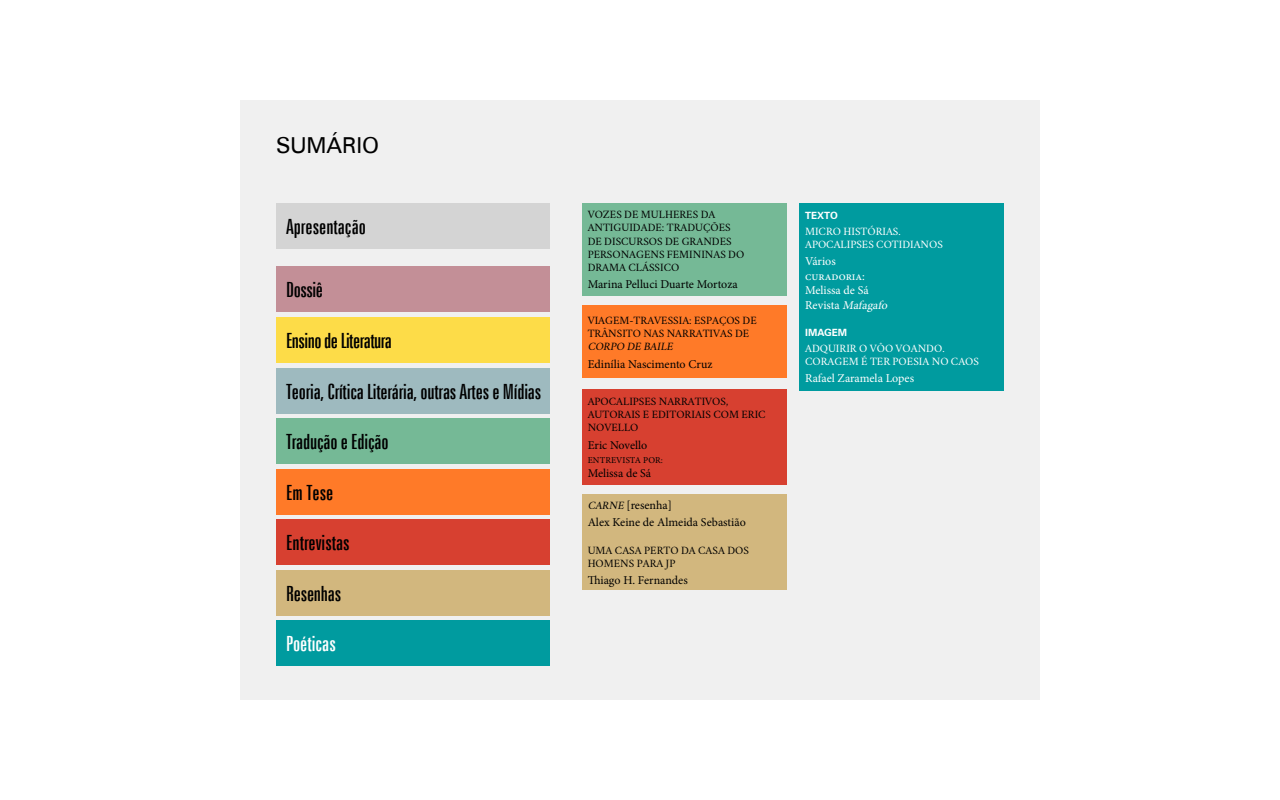
<style>
.page{position:relative;width:1280px;height:800px;background:#fff}
.page>*{position:absolute;margin:0;border:0;box-sizing:border-box;transform-origin:0 0}
.t1{font:22px "Zurich BT";color:#000}
.t2{font:extra-condensed 21px "Zurich BT";letter-spacing:-.01em;color:#000}
.t3{font:extra-condensed 21px "Zurich BT";color:#fff}
.t4{font:12px/17.2px "Minion Pro";color:#000}
.t5{font:12px/14.4px "Minion Pro";color:#fff}
.t6{font:11px/13.2px "Crimson";color:#000}
.t7{font:11px/13.2px "Crimson";color:#fff}
.t8{font:italic 11px "Crimson";color:#000}
.t9{font:700 10px "Zurich BT";color:#fff}
.t10{font:9px "Minion Pro";letter-spacing:.01em;color:#000}
.s1{font-family:"Crimson";font-style:italic;font-size:11px}
.s2{font-style:italic}
</style>
<div class="page">
<div style="left:240px;top:100px;width:800px;height:600px;background:#f0f0f0"></div>
<div style="left:582px;top:305px;width:205px;height:73px;background:#ff7a28"></div>
<div style="left:582px;top:389px;width:205px;height:96px;background:#d74030"></div>
<div style="left:582px;top:494px;width:205px;height:96px;background:#d2b77e"></div>
<div style="left:276px;top:203px;width:274px;height:46px;background:#d4d4d4"></div>
<div style="left:276px;top:266px;width:274px;height:46px;background:#c38f97"></div>
<div style="left:276px;top:418px;width:274px;height:46px;background:#75b996"></div>
<div style="left:276px;top:519px;width:274px;height:46px;background:#d74030"></div>
<div style="left:276px;top:570px;width:274px;height:46px;background:#d2b77e"></div>
<div style="left:276px;top:620px;width:274px;height:46px;background:#009b9f"></div>
<div style="left:276px;top:469px;width:274px;height:46px;background:#ff7a28"></div>
<div style="left:276px;top:317px;width:274px;height:46px;background:#fddc48"></div>
<div style="left:276px;top:368px;width:274px;height:46px;background:#9ebabf"></div>
<div style="left:582px;top:203px;width:205px;height:92px;background:#75b996"></div>
<div style="left:799px;top:203px;width:205px;height:188px;background:#009b9f"></div>
<h1 class="t1" style="left:276px;top:132px;width:105px">SUMÁRIO</h1>
<h2 class="t2" style="left:286px;top:214px;width:81px">Apresentação</h2>
<h2 class="t2" style="left:286px;top:278px;width:39px">Dossiê</h2>
<h2 class="t2" style="left:286px;top:329px;width:108px">Ensino de Literatura</h2>
<h2 class="t2" style="left:286px;top:379px;width:257px">Teoria, Crítica Literária, outras Artes e Mídias</h2>
<h2 class="t2" style="left:286px;top:430px;width:104px">Tradução e Edição</h2>
<h2 class="t2" style="left:286px;top:480px;width:49px">Em Tese</h2>
<h2 class="t2" style="left:286px;top:531px;width:65px">Entrevistas</h2>
<h2 class="t2" style="left:286px;top:581px;width:57px">Resenhas</h2>
<h2 class="t3" style="left:286px;top:632px;width:51px">Poéticas</h2>
<p class="t6" style="left:588px;top:207px;width:158px">VOZES DE MULHERES DA<br>ANTIGUIDADE: TRADUÇÕES<br>DE DISCURSOS DE GRANDES<br>PERSONAGENS FEMININAS DO<br>DRAMA CLÁSSICO</p>
<p class="t4" style="left:588px;top:276px;width:152px">Marina Pelluci Duarte Mortoza</p>
<p class="t6" style="left:588px;top:313px;width:171px">VIAGEM-TRAVESSIA: ESPAÇOS DE<br>TRÂNSITO NAS NARRATIVAS DE</p>
<p class="t8" style="left:588px;top:339px;width:89px">CORPO DE BAILE</p>
<p class="t4" style="left:588px;top:355px;width:126px">Edinília Nascimento Cruz</p>
<p class="t6" style="left:588px;top:394px;width:179px">APOCALIPSES NARRATIVOS,<br>AUTORAIS E EDITORIAIS COM ERIC<br>NOVELLO</p>
<p class="t4" style="left:588px;top:436px;width:61px">Eric Novello</p>
<p class="t10" style="left:588px;top:454px;width:77px">ENTREVISTA POR:</p>
<p class="t4" style="left:588px;top:465px;width:65px">Melissa de Sá</p>
<p class="t4" style="left:588px;top:496px;width:160px"><span class="s1">CARNE</span> [resenha]<br>Alex Keine de Almeida Sebastião</p>
<p class="t6" style="left:588px;top:543px;width:163px">UMA CASA PERTO DA CASA DOS<br>HOMENS PARA JP</p>
<p class="t4" style="left:588px;top:572px;width:102px">Thiago H. Fernandes</p>
<p class="t9" style="left:805px;top:209px;width:34px">TEXTO</p>
<p class="t7" style="left:805px;top:224px;width:139px">MICRO HISTÓRIAS.<br>APOCALIPSES COTIDIANOS</p>
<p class="t5" style="left:805px;top:255px;width:87px">Vários curadoria:<br>Melissa de Sá<br>Revista <span class="s2">Mafagafo</span></p>
<p class="t9" style="left:805px;top:326px;width:44px">IMAGEM</p>
<p class="t7" style="left:805px;top:341px;width:175px">ADQUIRIR O VÔO VOANDO.<br>CORAGEM É TER POESIA NO CAOS</p>
<p class="t5" style="left:805px;top:371px;width:111px">Rafael Zaramela Lopes</p>
</div>
